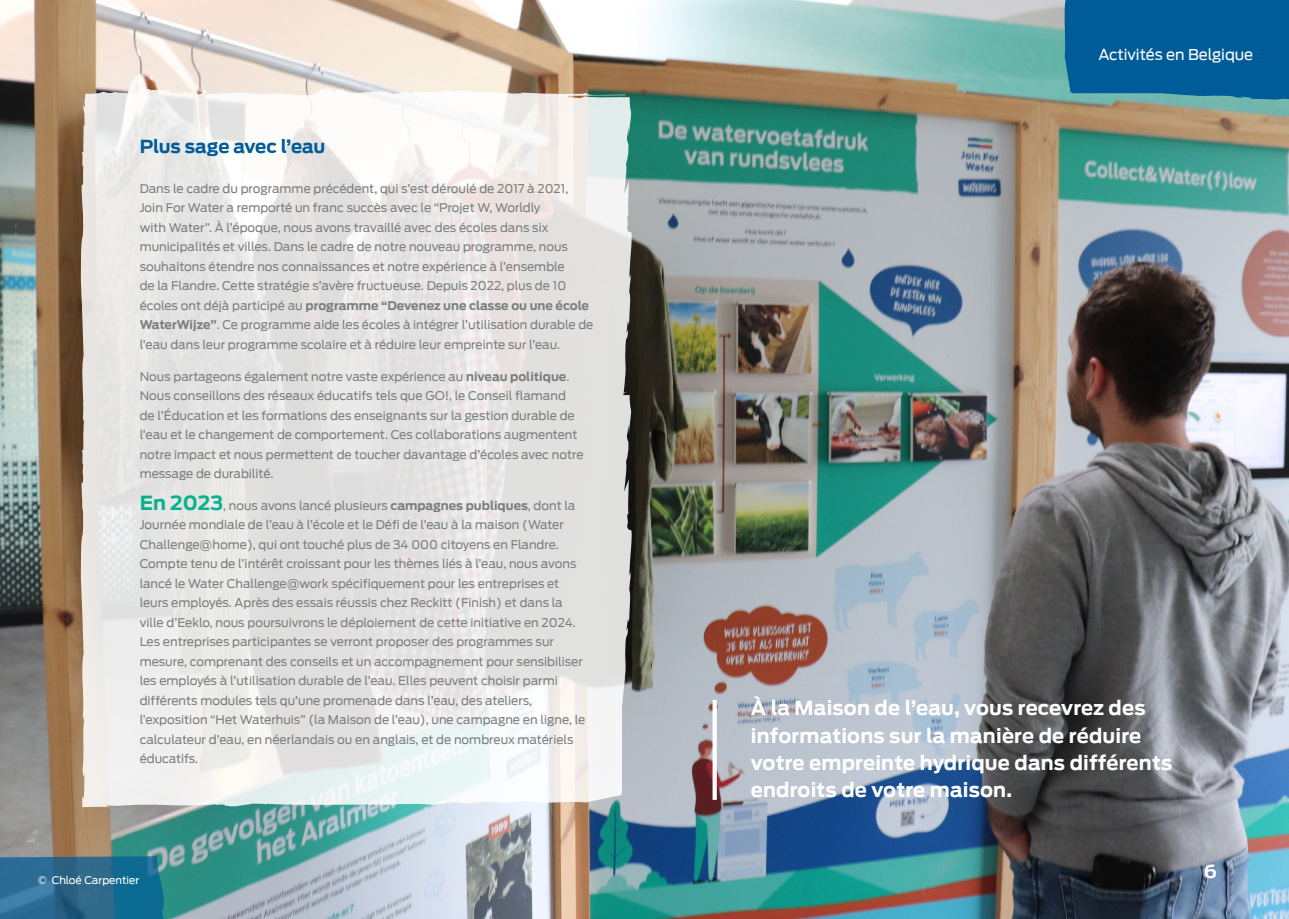
<style>
.page{position:relative;width:1289px;height:919px;background:#fff}
.page>*{position:absolute;margin:0;border:0;box-sizing:border-box;transform-origin:0 0}
.Subtitel_1{font:700 19.5px/27px "Antenna";letter-spacing:.01em;color:#fff}
.t1{font:700 18px "Antenna";letter-spacing:-.01em;color:#005c98}
.t2{font:700 18px "Antenna";color:#fff}
.t3{font:15px "Antenna";color:#fff}
.lopende_teksten{font:12px/19.5px "Antenna";color:#7b7e7f}
.t4{font:10.5px "Antenna";color:#fff}
.s1{font-weight:700}
.s2{font-weight:700;font-size:19.5px;color:#07b18f}
</style>
<div class="page">
<img style="left:0;top:0;width:1288px;height:918px">
<svg style="left:0;top:823px;width:201px;height:95px"></svg>
<svg style="left:1063px;top:0;width:225px;height:100px"></svg>
<svg style="left:80px;top:88px;width:553px;height:720px;fill:#e6e4e3"></svg>
<svg style="left:712px;top:699px;width:4px;height:100px"></svg>
<p class="t1" style="left:140px;top:136px;width:187px">Plus sage avec l’eau</p>
<p class="lopende_teksten" style="left:140px;top:179px;width:455px">Dans le cadre du programme précédent, qui s’est déroulé de 2017 à 2021, Join For Water a remporté un franc succès avec le “Projet W, Worldly<br>with Water”. À l’époque, nous avons travaillé avec des écoles dans six municipalités et villes. Dans le cadre de notre nouveau programme, nous souhaitons étendre nos connaissances et notre expérience à l’ensemble<br>de la Flandre. Cette stratégie s’avère fructueuse. Depuis 2022, plus de 10 écoles ont déjà participé au <span class="s1">programme “Devenez une classe ou une école WaterWijze”</span>. Ce programme aide les écoles à intégrer l’utilisation durable de l’eau dans leur programme scolaire et à réduire leur empreinte sur l’eau.</p>
<p class="lopende_teksten" style="left:140px;top:366px;width:445px">Nous partageons également notre vaste expérience au <span class="s1">niveau politique</span>.<br>Nous conseillons des réseaux éducatifs tels que GO!, le Conseil flamand de l’Éducation et les formations des enseignants sur la gestion durable de l’eau et le changement de comportement. Ces collaborations augmentent notre impact et nous permettent de toucher davantage d’écoles avec notre message de durabilité.</p>
<p class="lopende_teksten" style="left:140px;top:495px;width:447px"><span class="s2">En 2023</span>, nous avons lancé plusieurs <span class="s1">campagnes publiques</span>, dont la Journée mondiale de l’eau à l’école et le Défi de l’eau à la maison (Water Challenge@home), qui ont touché plus de 34 000 citoyens en Flandre.<br>Compte tenu de l’intérêt croissant pour les thèmes liés à l’eau, nous avons lancé le Water Challenge@work spécifiquement pour les entreprises et leurs employés. Après des essais réussis chez Reckitt (Finish) et dans la ville d’Eeklo, nous poursuivrons le déploiement de cette initiative en 2024.<br>Les entreprises participantes se verront proposer des programmes sur mesure, comprenant des conseils et un accompagnement pour sensibiliser les employés à l’utilisation durable de l’eau. Elles peuvent choisir parmi différents modules tels qu’une promenade dans l’eau, des ateliers, l’exposition “Het Waterhuis” (la Maison de l’eau), une campagne en ligne, le calculateur d’eau, en néerlandais ou en anglais, et de nombreux matériels éducatifs.</p>
<p class="t4" style="left:38px;top:873px;width:103px">© Chloé Carpentier</p>
<p class="t3" style="left:1098px;top:45px;width:156px">Activités en Belgique</p>
<p class="Subtitel_1" style="left:750px;top:695px;width:423px">À la Maison de l’eau, vous recevrez des informations sur la manière de réduire votre empreinte hydrique dans différents endroits de votre maison.</p>
<p class="t2" style="left:1203px;top:860px;width:15px">6</p>
</div>
